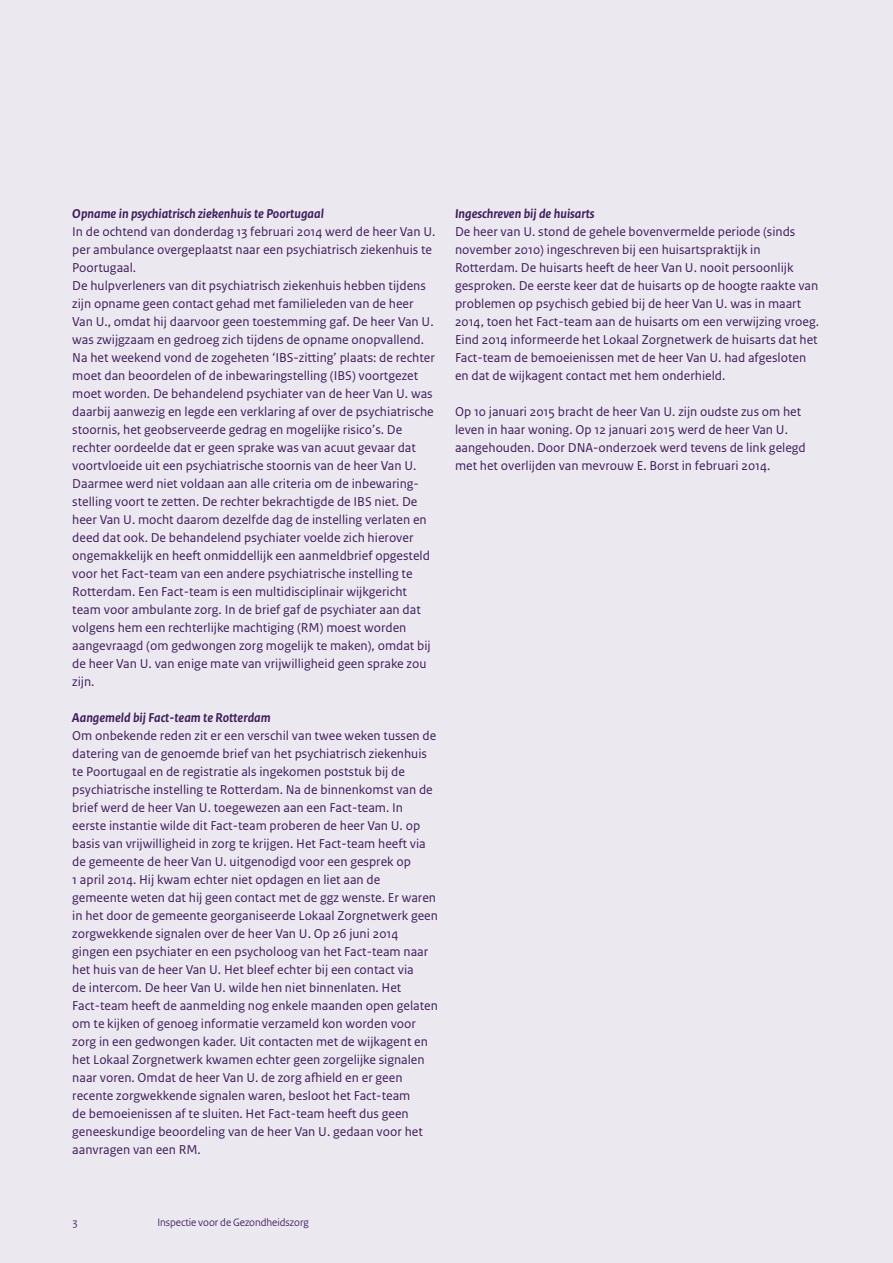
<style>
.page{position:relative;width:893px;height:1263px;background:#ece8ef}
.page>*{position:absolute;margin:0;border:0;box-sizing:border-box;transform-origin:0 0}
._04_RO_Paragraafkop{font:13.5px/18px "Rijksoverheid Sans Text";color:#3d1d5c}
._04_RO_Paragraafkop-2{font:italic 700 13.5px "Rijksoverheid Sans Text";color:#3d1d5c}
._04_RO_Paragraafkop-3{font:11.25px "Rijksoverheid Sans";color:#3d1d5c}
</style>
<div class="page">
<p class="_04_RO_Paragraafkop-2" style="left:72px;top:206px;width:253px">Opname in psychiatrisch ziekenhuis te Poortugaal</p>
<p class="_04_RO_Paragraafkop" style="left:72px;top:223px;width:365px">In de ochtend van donderdag 13 februari 2014 werd de heer Van U. per ambulance overgeplaatst naar een psychiatrisch ziekenhuis te<br>Poortugaal.</p>
<p class="_04_RO_Paragraafkop" style="left:72px;top:277px;width:364px">De hulpverleners van dit psychiatrisch ziekenhuis hebben tijdens zijn opname geen contact gehad met familieleden van de heer Van U., omdat hij daarvoor geen toestemming gaf. De heer Van U. was zwijgzaam en gedroeg zich tijdens de opname onopvallend.<br>Na het weekend vond de zogeheten ‘IBS-zitting’ plaats: de rechter moet dan beoordelen of de inbewaringstelling (IBS) voortgezet moet worden. De behandelend psychiater van de heer Van U. was daarbij aanwezig en legde een verklaring af over de psychiatrische stoornis, het geobserveerde gedrag en mogelijke risico’s. De rechter oordeelde dat er geen sprake was van acuut gevaar dat voortvloeide uit een psychiatrische stoornis van de heer Van U.<br>Daarmee werd niet voldaan aan alle criteria om de inbewaring&shy;stelling voort te zetten. De rechter bekrachtigde de IBS niet. De heer Van U. mocht daarom dezelfde dag de instelling verlaten en deed dat ook. De behandelend psychiater voelde zich hierover ongemakkelijk en heeft onmiddellijk een aanmeldbrief opgesteld voor het Fact-team van een andere psychiatrische instelling te Rotterdam. Een Fact-team is een multidisciplinair wijkgericht team voor ambulante zorg. In de brief gaf de psychiater aan dat volgens hem een rechterlijke machtiging (RM) moest worden aangevraagd (om gedwongen zorg mogelijk te maken), omdat bij de heer Van U. van enige mate van vrijwilligheid geen sprake zou zijn.</p>
<p class="_04_RO_Paragraafkop-2" style="left:72px;top:710px;width:200px">Aangemeld bij Fact-team te Rotterdam</p>
<p class="_04_RO_Paragraafkop" style="left:72px;top:727px;width:365px">Om onbekende reden zit er een verschil van twee weken tussen de datering van de genoemde brief van het psychiatrisch ziekenhuis te Poortugaal en de registratie als ingekomen poststuk bij de psychiatrische instelling te Rotterdam. Na de binnenkomst van de brief werd de heer Van U. toegewezen aan een Fact-team. In eerste instantie wilde dit Fact-team proberen de heer Van U. op basis van vrijwilligheid in zorg te krijgen. Het Fact-team heeft via de gemeente de heer Van U. uitgenodigd voor een gesprek op</p>
<p class="_04_RO_Paragraafkop" style="left:72px;top:871px;width:367px">1 april 2014. Hij kwam echter niet opdagen en liet aan de gemeente weten dat hij geen contact met de ggz wenste. Er waren in het door de gemeente georganiseerde Lokaal Zorgnetwerk geen zorgwekkende signalen over de heer Van U. Op 26 juni 2014 gingen een psychiater en een psycholoog van het Fact-team naar het huis van de heer Van U. Het bleef echter bij een contact via<br>de intercom. De heer Van U. wilde hen niet binnenlaten. Het Fact-team heeft de aanmelding nog enkele maanden open gelaten om te kijken of genoeg informatie verzameld kon worden voor zorg in een gedwongen kader. Uit contacten met de wijkagent en het Lokaal Zorgnetwerk kwamen echter geen zorgelijke signalen naar voren. Omdat de heer Van U. de zorg afhield en er geen recente zorgwekkende signalen waren, besloot het Fact-team<br>de bemoeienissen af te sluiten. Het Fact-team heeft dus geen geneeskundige beoordeling van de heer Van U. gedaan voor het aanvragen van een RM.</p>
<p class="_04_RO_Paragraafkop-2" style="left:455px;top:206px;width:141px">Ingeschreven bij de huisarts</p>
<p class="_04_RO_Paragraafkop" style="left:455px;top:223px;width:365px">De heer van U. stond de gehele bovenvermelde periode (sinds november 2010) ingeschreven bij een huisartspraktijk in Rotterdam. De huisarts heeft de heer Van U. nooit persoonlijk gesproken. De eerste keer dat de huisarts op de hoogte raakte van problemen op psychisch gebied bij de heer Van U. was in maart 2014, toen het Fact-team aan de huisarts om een verwijzing vroeg.<br>Eind 2014 informeerde het Lokaal Zorgnetwerk de huisarts dat het Fact-team de bemoeienissen met de heer Van U. had afgesloten en dat de wijkagent contact met hem onderhield.</p>
<p class="_04_RO_Paragraafkop" style="left:455px;top:403px;width:352px">Op 10 januari 2015 bracht de heer Van U. zijn oudste zus om het leven in haar woning. Op 12 januari 2015 werd de heer Van U. aangehouden. Door DNA-onderzoek werd tevens de link gelegd met het overlijden van mevrouw E. Borst in februari 2014.</p>
<p class="_04_RO_Paragraafkop-3" style="left:72px;top:1216px;width:7px">3</p>
<p class="_04_RO_Paragraafkop-3" style="left:157px;top:1216px;width:153px">Inspectie voor de Gezondheidszorg</p>
</div>
